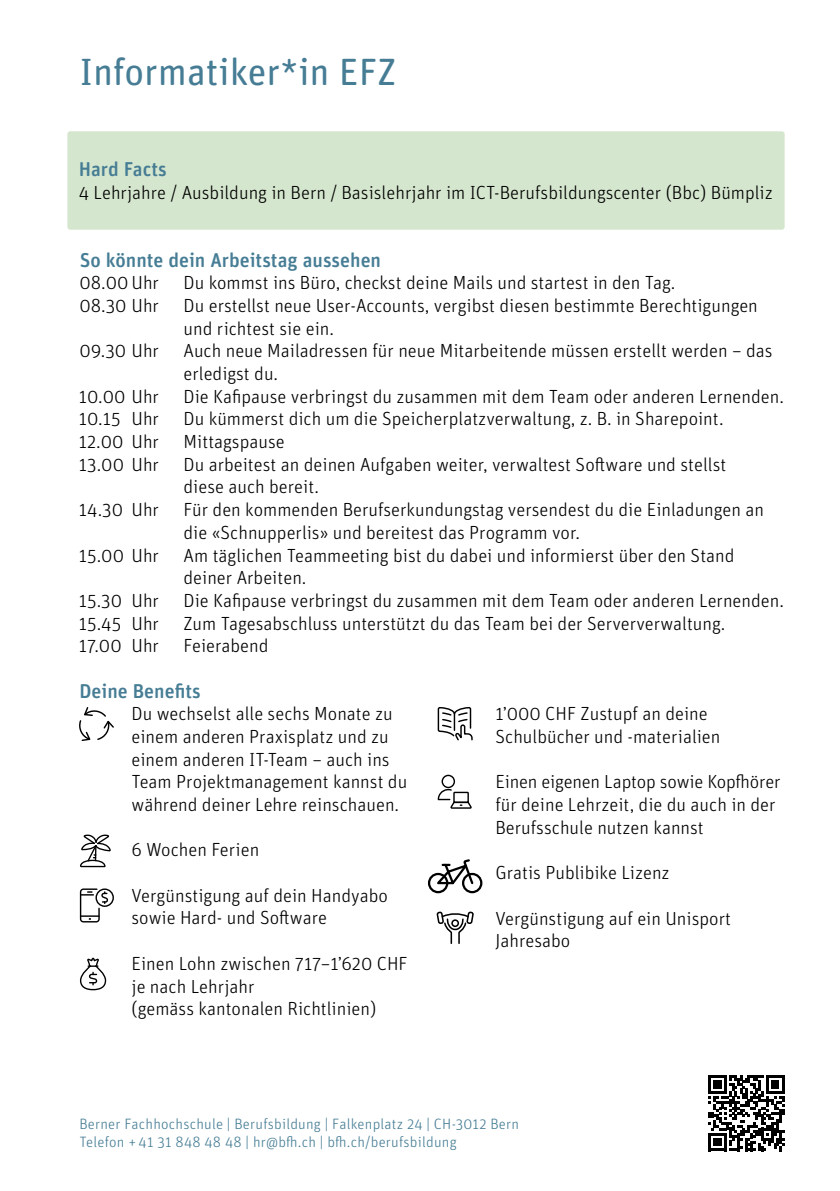
<style>
.page{position:relative;width:840px;height:1191px;background:#fff}
.page>*{position:absolute;margin:0;border:0;box-sizing:border-box;transform-origin:0 0}
.t1{font:38px "Unit Rounded Pro";color:#467d95}
.t2{font:500 20px "Unit Rounded Pro";color:#467d95}
.t3{font:300 19px/22.6px "Unit Rounded Pro";color:#000}
.t4{font:300 15px/18.2px "Unit Rounded Pro";letter-spacing:.015em;color:#467d95}
</style>
<div class="page">
<svg style="left:708px;top:1075px;width:76px;height:76px"></svg>
<div style="left:67px;top:131px;width:717px;height:99px;background:#d5e6ce;border-radius:3px"></div>
<svg style="left:80px;top:834px;width:31px;height:34px"></svg>
<svg style="left:80px;top:888px;width:29px;height:34px"></svg>
<div style="left:95px;top:888px;width:19px;height:19px;border:1px solid #000;border-radius:50%"></div>
<svg style="left:79px;top:957px;width:28px;height:34px"></svg>
<svg style="left:437px;top:707px;width:35px;height:33px"></svg>
<div style="left:441px;top:774px;width:14px;height:14px;border:1px solid #000;border-radius:50%"></div>
<svg style="left:437px;top:788px;width:34px;height:20px"></svg>
<div style="left:427px;top:873px;width:21px;height:20px;border:2px solid #000;border-radius:50%"></div>
<div style="left:461px;top:873px;width:21px;height:20px;border:2px solid #000;border-radius:50%"></div>
<svg style="left:433px;top:859px;width:42px;height:27px"></svg>
<svg style="left:436px;top:911px;width:38px;height:33px"></svg>
<svg style="left:79px;top:707px;width:35px;height:34px"></svg>
<h1 class="t1" style="left:79px;top:46px;width:318px">Informatiker*in EFZ</h1>
<p class="t2" style="left:79px;top:155px;width:89px">Hard Facts</p>
<p class="t3" style="left:79px;top:180px;width:695px">4 Lehrjahre / Ausbildung in Bern / Basislehrjahr im ICT-Berufsbildungscenter (Bbc) Bümpliz</p>
<p class="t2" style="left:80px;top:245px;width:302px">So könnte dein Arbeitstag aussehen</p>
<p class="t3" style="left:79px;top:271px;width:81px">08.00 Uhr</p>
<p class="t3" style="left:183px;top:271px;width:493px">Du kommst ins Büro, checkst deine Mails und startest in den Tag.</p>
<p class="t3" style="left:79px;top:294px;width:81px">08.30 Uhr</p>
<p class="t3" style="left:183px;top:294px;width:575px">Du erstellst neue User-Accounts, vergibst diesen bestimmte Berechtigungen und richtest sie ein.</p>
<p class="t3" style="left:79px;top:339px;width:81px">09.30 Uhr</p>
<p class="t3" style="left:183px;top:339px;width:590px">Auch neue Mailadressen für neue Mitarbeitende müssen erstellt werden – das erledigst du.</p>
<p class="t3" style="left:79px;top:384px;width:81px">10.00 Uhr</p>
<p class="t3" style="left:183px;top:384px;width:601px">Die Kafipause verbringst du zusammen mit dem Team oder anderen Lernenden.</p>
<p class="t3" style="left:79px;top:407px;width:81px">10.15 Uhr</p>
<p class="t3" style="left:183px;top:407px;width:541px">Du kümmerst dich um die Speicherplatzverwaltung, z. B. in Sharepoint.</p>
<p class="t3" style="left:79px;top:430px;width:81px">12.00 Uhr</p>
<p class="t3" style="left:183px;top:430px;width:103px">Mittagspause</p>
<p class="t3" style="left:79px;top:452px;width:81px">13.00 Uhr</p>
<p class="t3" style="left:183px;top:452px;width:544px">Du arbeitest an deinen Aufgaben weiter, verwaltest Software und stellst diese auch bereit.</p>
<p class="t3" style="left:79px;top:498px;width:81px">14.30 Uhr</p>
<p class="t3" style="left:183px;top:498px;width:581px">Für den kommenden Berufserkundungstag versendest du die Einladungen an die «Schnupperlis» und bereitest das Programm vor.</p>
<p class="t3" style="left:79px;top:543px;width:81px">15.00 Uhr</p>
<p class="t3" style="left:183px;top:543px;width:552px">Am täglichen Teammeeting bist du dabei und informierst über den Stand deiner Arbeiten.</p>
<p class="t3" style="left:79px;top:588px;width:81px">15.30 Uhr</p>
<p class="t3" style="left:183px;top:588px;width:601px">Die Kafipause verbringst du zusammen mit dem Team oder anderen Lernenden.</p>
<p class="t3" style="left:79px;top:611px;width:81px">15.45 Uhr</p>
<p class="t3" style="left:183px;top:611px;width:543px">Zum Tagesabschluss unterstützt du das Team bei der Serververwaltung.</p>
<p class="t3" style="left:79px;top:634px;width:81px">17.00 Uhr</p>
<p class="t3" style="left:183px;top:634px;width:86px">Feierabend</p>
<p class="t2" style="left:79px;top:676px;width:123px">Deine Benefits</p>
<p class="t3" style="left:131px;top:702px;width:277px">Du wechselst alle sechs Monate zu einem anderen Praxisplatz und zu einem anderen IT-Team – auch ins Team Projektmanagement kannst du während deiner Lehre reinschauen.</p>
<p class="t3" style="left:131px;top:838px;width:129px">6 Wochen Ferien</p>
<p class="t3" style="left:131px;top:883px;width:258px">Vergünstigung auf dein Handyabo sowie Hard- und Software</p>
<p class="t3" style="left:131px;top:951px;width:278px">Einen Lohn zwischen 717–1’620 CHF je nach Lehrjahr<br>(gemäss kantonalen Richtlinien)</p>
<p class="t3" style="left:495px;top:702px;width:226px">1’000 CHF Zustupf an deine<br>Schulbücher und -materialien</p>
<p class="t3" style="left:495px;top:770px;width:286px">Einen eigenen Laptop sowie Kopfhörer für deine Lehrzeit, die du auch in der<br>Berufsschule nutzen kannst</p>
<p class="t3" style="left:495px;top:861px;width:176px">Gratis Publibike Lizenz</p>
<p class="t3" style="left:495px;top:906px;width:237px">Vergünstigung auf ein Unisport<br>Jahresabo</p>
<p class="t4" style="left:79px;top:1114px;width:441px">Berner Fachhochschule | Berufsbildung | Falkenplatz 24 | CH-3012 Bern<br>Telefon + 41 31 848 48 48 | hr@bfh.ch | bfh.ch/berufsbildung</p>
</div>
